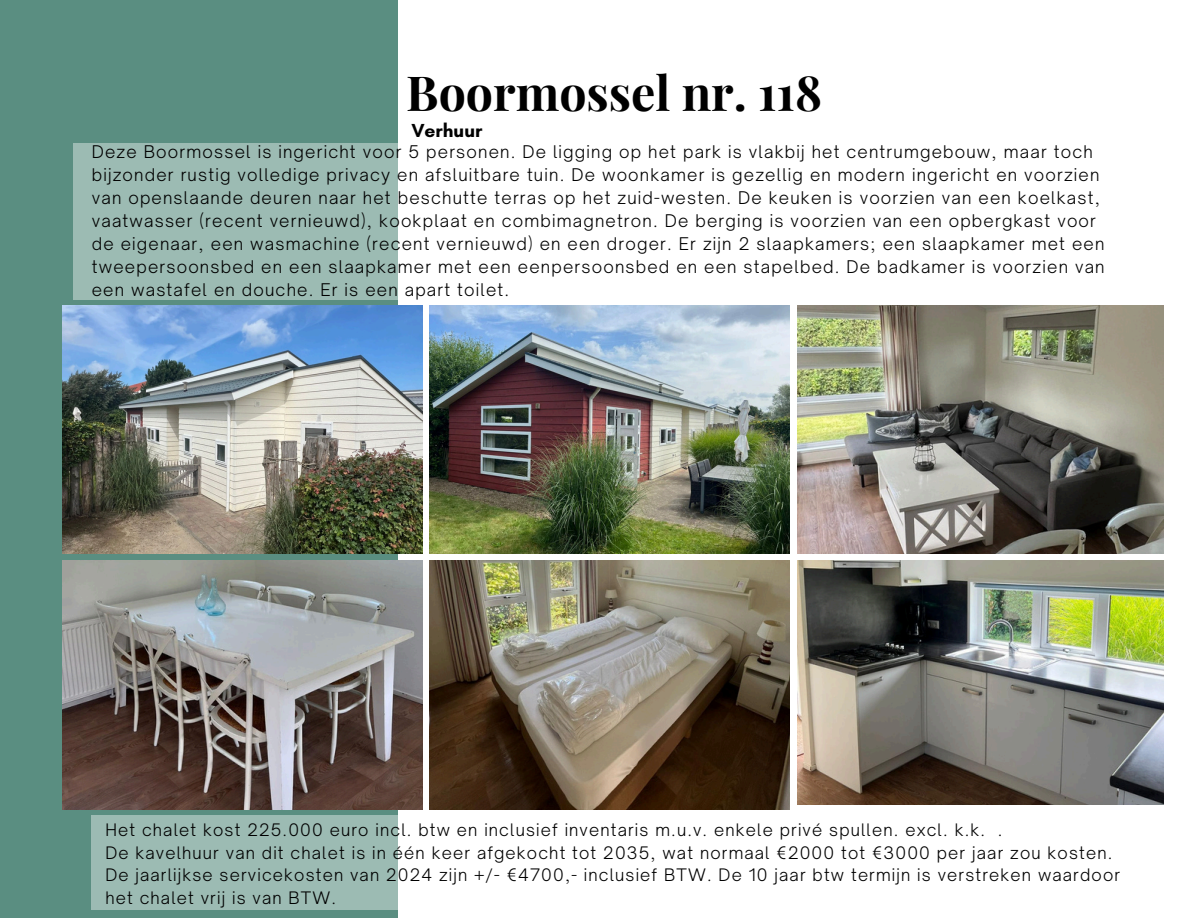
<style>
.page{position:relative;width:1188px;height:918px;background:#fff}
.page>*{position:absolute;margin:0;border:0;box-sizing:border-box;transform-origin:0 0}
.t1{font:700 48.3px "Playfair Display";color:#000}
.t2{font:700 19.2px "Glacial Indifference";color:#000}
.t3{font:300 16.8px/22.8px "Open Sauce One";letter-spacing:.07em;color:#000}
.t4{font:300 16.5px/22.5px "Open Sauce One";letter-spacing:.07em;color:#000}
</style>
<div class="page">
<div style="left:0;top:0;width:398px;height:918px;background:#5a8e81"></div>
<div style="left:73px;top:143px;width:325px;height:157px;background:#9cbbb3"></div>
<div style="left:92px;top:815px;width:306px;height:95px;background:#9cbbb3"></div>
<img style="left:62px;top:306px;width:360px;height:247px">
<img style="left:430px;top:306px;width:360px;height:247px">
<img style="left:797px;top:306px;width:366px;height:247px">
<img style="left:62px;top:560px;width:360px;height:249px">
<img style="left:430px;top:560px;width:360px;height:249px">
<img style="left:798px;top:560px;width:365px;height:245px">
<p class="t1" style="left:406px;top:59px;width:417px">Boormossel nr. 118</p>
<p class="t2" style="left:411px;top:119px;width:73px">Verhuur</p>
<p class="t3" style="left:92px;top:141px;width:1014px">Deze Boormossel is ingericht voor 5 personen. De ligging op het park is vlakbij het centrumgebouw, maar toch bijzonder rustig volledige privacy en afsluitbare tuin. De woonkamer is gezellig en modern ingericht en voorzien van openslaande deuren naar het beschutte terras op het zuid-westen. De keuken is voorzien van een koelkast, vaatwasser (recent vernieuwd), kookplaat en combimagnetron. De berging is voorzien van een opbergkast voor de eigenaar, een wasmachine (recent vernieuwd) en een droger. Er zijn 2 slaapkamers; een slaapkamer met een tweepersoonsbed en een slaapkamer met een eenpersoonsbed en een stapelbed. De badkamer is voorzien van een wastafel en douche. Er is een apart toilet.</p>
<p class="t4" style="left:105px;top:819px;width:899px">Het chalet kost 225.000 euro incl. btw en inclusief inventaris m.u.v. enkele privé spullen. excl. k.k. .</p>
<p class="t4" style="left:105px;top:841px;width:1016px">De kavelhuur van dit chalet is in één keer afgekocht tot 2035, wat normaal €2000 tot €3000 per jaar zou kosten.<br>De jaarlijkse servicekosten van 2024 zijn +/- €4700,- inclusief BTW. De 10 jaar btw termijn is verstreken waardoor het chalet vrij is van BTW.</p>
</div>
